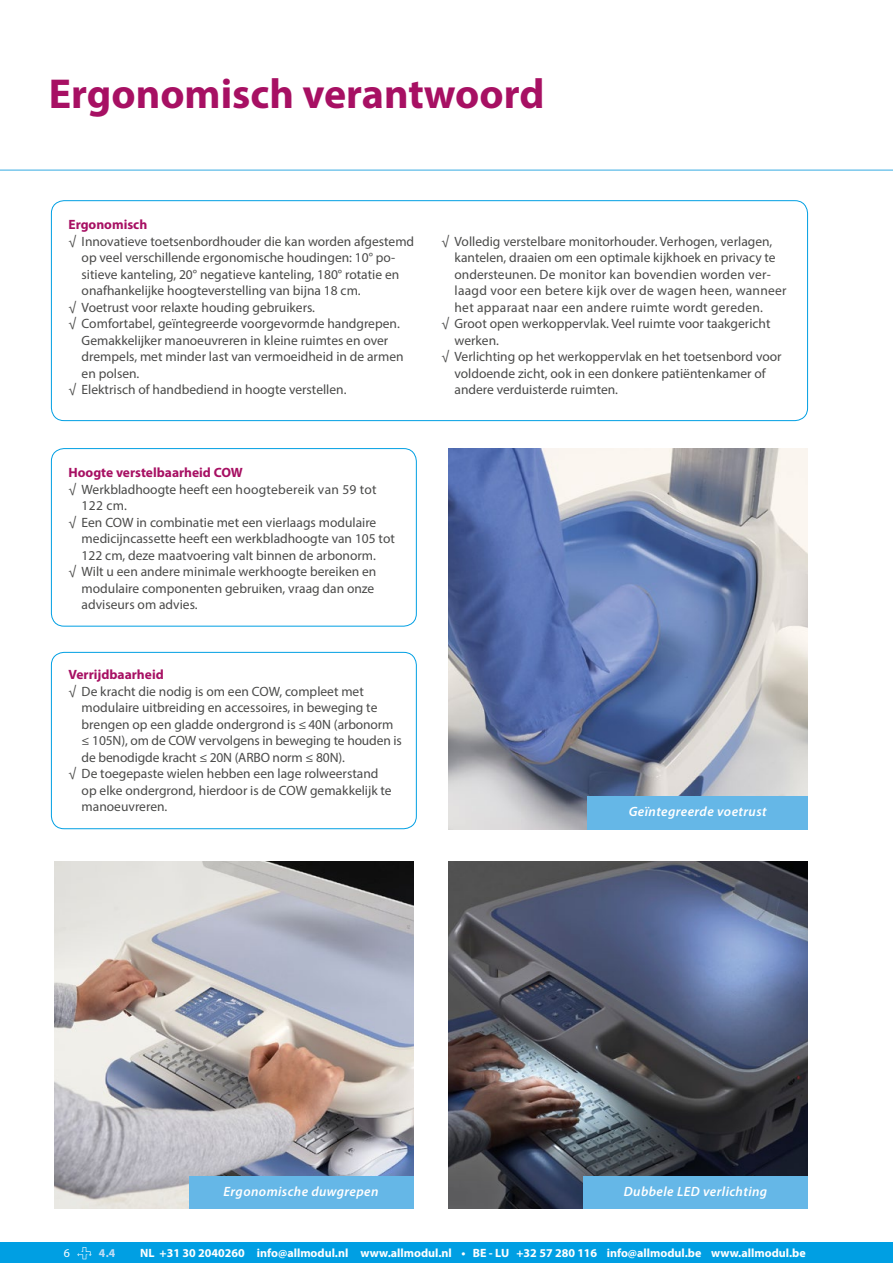
<style>
.page{position:relative;width:893px;height:1263px;background:#fff}
.page>*{position:absolute;margin:0;border:0;box-sizing:border-box;transform-origin:0 0}
.Kleinere_topkop{font:700 42px "Myriad Pro";color:#a71063}
.t1{font:13.5px/16.5px "Myriad Pro";color:#4a4a49}
.Light_plt_txt_italic{font:italic 600 13.5px "Myriad Pro";letter-spacing:.03em;color:#fff}
._1e_regel{font:700 13.5px "Myriad Pro";color:#a71063}
.t2{font:700 12px "Myriad Pro";color:#fff}
.t3{font:700 12px "Myriad Pro";color:#c1ddf5}
.t4{font:12px "Myriad Pro";color:#fff}
</style>
<div class="page">
<div style="left:51px;top:200px;width:757px;height:221px;border:1px solid #009fe3;border-radius:13px"></div>
<div style="left:51px;top:448px;width:366px;height:178px;border:1px solid #009fe3;border-radius:13px"></div>
<div style="left:51px;top:652px;width:366px;height:177px;border:1px solid #009fe3;border-radius:13px"></div>
<hr style="left:0;top:170px;width:893px;height:1px;background:#34aae2">
<img style="left:449px;top:449px;width:359px;height:380px">
<img style="left:449px;top:861px;width:359px;height:348px">
<div style="left:587px;top:796px;width:221px;height:33px;background:#65b7e7"></div>
<div style="left:583px;top:1176px;width:225px;height:33px;background:#65b7e7"></div>
<img style="left:54px;top:861px;width:359px;height:348px">
<div style="left:189px;top:1176px;width:224px;height:33px;background:#65b7e7"></div>
<div style="left:0;top:1242px;width:893px;height:21px;background:#009fe3"></div>
<svg style="left:77px;top:1247px;width:15px;height:12px"></svg>
<p class="Kleinere_topkop" style="left:49px;top:66px;width:497px">Ergonomisch verantwoord</p>
<p class="_1e_regel" style="left:68px;top:216px;width:80px">Ergonomisch</p>
<p class="t1" style="left:82px;top:233px;width:334px;text-indent:-13px">√ Innovatieve toetsenbordhouder die kan worden afgestemd op veel verschillende ergonomische houdingen: 10° po&shy;sitieve kanteling, 20° negatieve kanteling, 180° rotatie en onafhankelijke hoogteverstelling van bijna 18 cm.</p>
<p class="t1" style="left:68px;top:299px;width:248px">√ Voetrust voor relaxte houding gebruikers.</p>
<p class="t1" style="left:82px;top:315px;width:323px;text-indent:-13px">√ Comfortabel, geïntegreerde voorgevormde handgrepen.<br>Gemakkelijker manoeuvreren in kleine ruimtes en over drempels, met minder last van vermoeidheid in de armen en polsen.</p>
<p class="t1" style="left:68px;top:381px;width:280px">√ Elektrisch of handbediend in hoogte verstellen.</p>
<p class="_1e_regel" style="left:68px;top:464px;width:176px">Hoogte verstelbaarheid COW</p>
<p class="t1" style="left:82px;top:481px;width:297px;text-indent:-13px">√ Werkbladhoogte heeft een hoogtebereik van 59 tot<br>122 cm.</p>
<p class="t1" style="left:82px;top:514px;width:315px;text-indent:-13px">√ Een COW in combinatie met een vierlaags modulaire medicijncassette heeft een werkbladhoogte van 105 tot<br>122 cm, deze maatvoering valt binnen de arbonorm.</p>
<p class="t1" style="left:82px;top:563px;width:296px;text-indent:-13px">√ Wilt u een andere minimale werkhoogte bereiken en modulaire componenten gebruiken, vraag dan onze adviseurs om advies.</p>
<p class="_1e_regel" style="left:68px;top:666px;width:97px">Verrijdbaarheid</p>
<p class="t1" style="left:82px;top:683px;width:322px;text-indent:-13px">√ De kracht die nodig is om een COW, compleet met modulaire uitbreiding en accessoires, in beweging te brengen op een gladde ondergrond is ≤ 40N (arbonorm ≤ 105N), om de COW vervolgens in beweging te houden is de benodigde kracht ≤ 20N (ARBO norm ≤ 80N).</p>
<p class="t1" style="left:82px;top:765px;width:312px;text-indent:-13px">√ De toegepaste wielen hebben een lage rolweerstand op elke ondergrond, hierdoor is de COW gemakkelijk te manoeuvreren.</p>
<p class="t1" style="left:454px;top:233px;width:334px;text-indent:-13px">√ Volledig verstelbare monitorhouder. Verhogen, verlagen, kantelen, draaien om een optimale kijkhoek en privacy te ondersteunen. De monitor kan bovendien worden ver&shy;laagd voor een betere kijk over de wagen heen, wanneer het apparaat naar een andere ruimte wordt gereden.</p>
<p class="t1" style="left:454px;top:315px;width:317px;text-indent:-13px">√ Groot open werkoppervlak. Veel ruimte voor taakgericht werken.</p>
<p class="t1" style="left:454px;top:348px;width:329px;text-indent:-13px">√ Verlichting op het werkoppervlak en het toetsenbord voor voldoende zicht, ook in een donkere patiëntenkamer of andere verduisterde ruimten.</p>
<p class="Light_plt_txt_italic" style="left:629px;top:803px;width:139px">Geïntegreerde voetrust</p>
<p class="Light_plt_txt_italic" style="left:223px;top:1183px;width:157px">Ergonomische duwgrepen</p>
<p class="Light_plt_txt_italic" style="left:624px;top:1183px;width:145px">Dubbele LED verlichting</p>
<p class="t4" style="left:64px;top:1245px;width:8px">6</p>
<p class="t3" style="left:99px;top:1245px;width:18px">4.4</p>
<p class="t2" style="left:140px;top:1245px;width:667px">NL +31 30 2040260 info@allmodul.nl www.allmodul.nl • BE - LU +32 57 280 116 info@allmodul.be www.allmodul.be</p>
</div>
